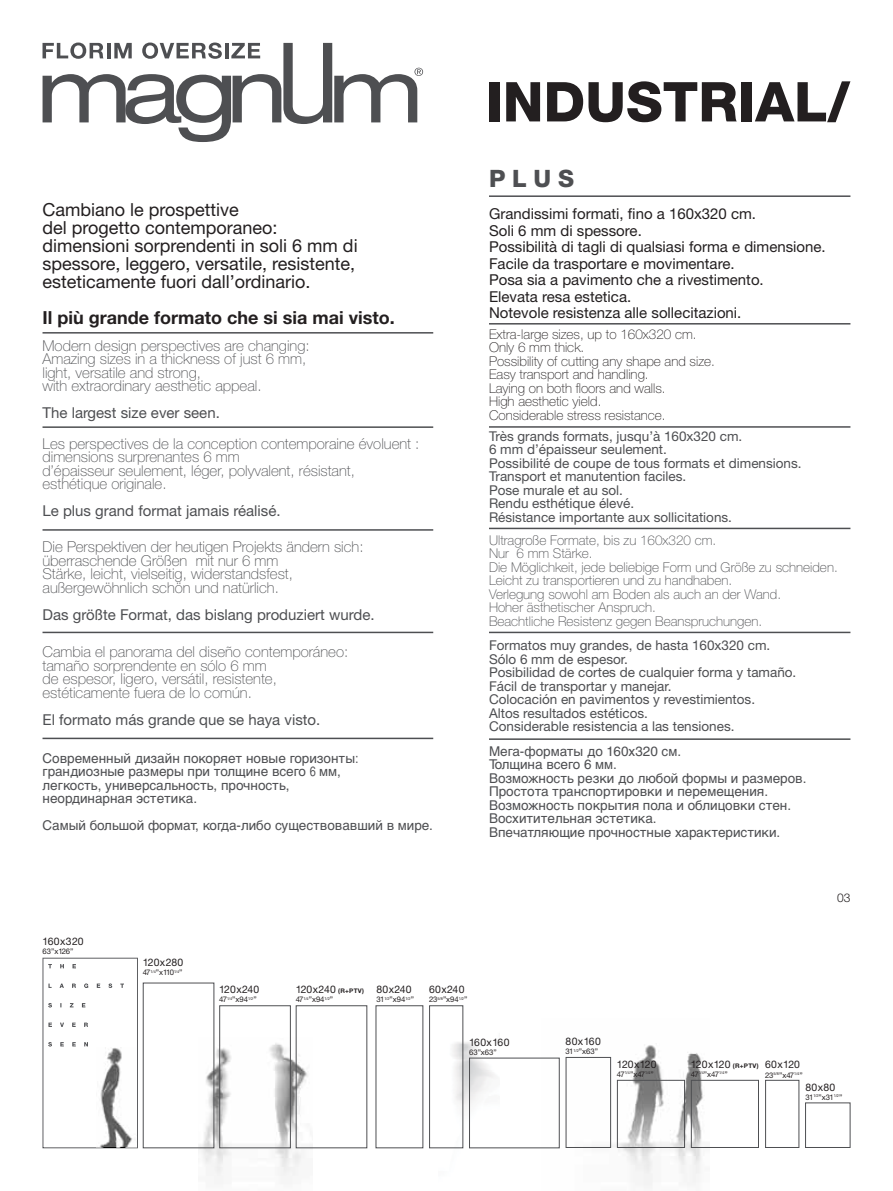
<style>
.page{position:relative;width:893px;height:1191px;background:#fff}
.page>*{position:absolute;margin:0;border:0;box-sizing:border-box;transform-origin:0 0}
.t1{font:800 24px "Helvetica Neue LT Std";color:#4e4f52}
.t2{font:18px/18px "Helvetica Neue LT Std";color:#231f20}
.t3{font:700 18px "Helvetica Neue LT Std";color:#231f20}
.t4{font:100 15px/13.5px "Helvetica Neue LT Std";color:#4e4f52}
.t5{font:15px/16.5px "Helvetica Neue LT Std";color:#231f20}
.t6{font:15px "Helvetica Neue LT Std";color:#4e4f52}
.t7{font:13.5px/13.5px "Helvetica Neue LT Std";color:#4e4f52}
.t8{font:13.5px/13.5px "Helvetica Cyr Upright";color:#4e4f52}
.t9{font:100 13.5px/13.5px "Helvetica Neue LT Std";color:#4e4f52}
.t10{font:100 13.5px/13.5px "Helvetica Neue LT Std";color:#231f20}
.t11{font:300 12px "Helvetica Neue LT Std";color:#231f20}
.t12{font:10.35px "Helvetica Neue";letter-spacing:.025em;color:#231f20}
.t13{font:10.35px "Helvetica Neue";letter-spacing:.005em;color:#231f20}
.t14{font:7.8px "Helvetica Neue";letter-spacing:-.015em;color:#231f20}
.s1{font-family:"Helvetica CY Plain"}
.s2{font-weight:700;font-size:6.3px}
</style>
<div class="page">
<div style="left:489px;top:82px;width:10px;height:39px;background:#231f20"></div>
<svg style="left:506px;top:82px;width:34px;height:39px"></svg>
<svg style="left:547px;top:81px;width:190px;height:41px"></svg>
<div style="left:741px;top:82px;width:11px;height:39px;background:#231f20"></div>
<svg style="left:755px;top:81px;width:95px;height:41px"></svg>
<svg style="left:43px;top:43px;width:380px;height:99px"></svg>
<hr style="left:489px;top:195px;width:361px;height:2px;background:#4e4f52">
<hr style="left:489px;top:323px;width:361px;height:1px;background:#4e4f52">
<hr style="left:489px;top:426px;width:361px;height:2px;background:#4e4f52">
<hr style="left:489px;top:527px;width:361px;height:2px;background:#4e4f52">
<hr style="left:489px;top:631px;width:361px;height:2px;background:#4e4f52">
<hr style="left:489px;top:738px;width:361px;height:2px;background:#4e4f52">
<hr style="left:43px;top:332px;width:390px;height:1px;background:#4e4f52">
<hr style="left:43px;top:426px;width:390px;height:2px;background:#4e4f52">
<hr style="left:43px;top:529px;width:390px;height:1px;background:#4e4f52">
<hr style="left:43px;top:631px;width:390px;height:2px;background:#4e4f52">
<hr style="left:43px;top:737px;width:390px;height:2px;background:#4e4f52">
<img style="left:541px;top:1045px;width:160px;height:141px">
<img style="left:198px;top:1148px;width:114px;height:28px">
<svg style="left:565px;top:1056px;width:286px;height:92px"></svg>
<div style="left:469px;top:1057px;width:91px;height:91px;border:1px solid #4e4f52"></div>
<div style="left:617px;top:1079px;width:68px;height:68px;border:1px solid #4e4f52"></div>
<div style="left:765px;top:1079px;width:34px;height:68px;border:1px solid #4e4f52"></div>
<svg style="left:43px;top:957px;width:95px;height:191px"></svg>
<img style="left:97px;top:1047px;width:40px;height:101px">
<svg style="left:142px;top:982px;width:322px;height:166px"></svg>
<div style="left:691px;top:1079px;width:68px;height:68px;border:1px solid #4e4f52"></div>
<div style="left:296px;top:1005px;width:71px;height:143px;border:1px solid #4e4f52"></div>
<p class="t2" style="left:43px;top:203px;width:317px">Cambiano le prospettive<br>del progetto contemporaneo: dimensioni sorprendenti in soli 6 mm di spessore, leggero, versatile, resistente, esteticamente fuori dall’ordinario.</p>
<p class="t3" style="left:43px;top:311px;width:354px">Il più grande formato che si sia mai visto.</p>
<p class="t4" style="left:43px;top:340px;width:269px">Modern design perspectives are changing:<br>Amazing sizes in a thickness of just 6 mm, light, versatile and strong,<br>with extraordinary aesthetic appeal.</p>
<p class="t6" style="left:43px;top:407px;width:179px">The largest size ever seen.</p>
<p class="t4" style="left:43px;top:439px;width:378px">Les perspectives de la conception contemporaine évoluent : dimensions surprenantes 6 mm<br>d’épaisseur seulement, léger, polyvalent, résistant, esthétique originale.</p>
<p class="t6" style="left:43px;top:506px;width:240px">Le plus grand format jamais réalisé.</p>
<p class="t4" style="left:43px;top:542px;width:323px">Die Perspektiven der heutigen Projekts ändern sich: überraschende Größen mit nur 6 mm<br>Stärke, leicht, vielseitig, widerstandsfest, außergewöhnlich schön und natürlich.</p>
<p class="t6" style="left:43px;top:609px;width:334px">Das größte Format, das bislang produziert wurde.</p>
<p class="t4" style="left:43px;top:647px;width:307px">Cambia el panorama del diseño contemporáneo: tamaño sorprendente en sólo 6 mm<br>de espesor, ligero, versátil, resistente, estéticamente fuera de lo común.</p>
<p class="t6" style="left:43px;top:714px;width:279px">El formato más grande que se haya visto.</p>
<p class="t8" style="left:43px;top:752px;width:317px">Современный дизайн покоряет новые горизонты<span class="s1">: </span>грандиозные размеры при толщине всего <span class="s1">6</span> мм, легкость, универсальность, прочность, неординарная эстетика.</p>
<p class="t8" style="left:43px;top:820px;width:392px">Самый большой формат, когда-либо существовавший в мире.</p>
<p class="t12" style="left:43px;top:937px;width:43px">160x320</p>
<p class="t14" style="left:43px;top:948px;width:32px">63”x126”</p>
<p class="t12" style="left:143px;top:958px;width:42px">120x280</p>
<p class="t14" style="left:143px;top:969px;width:41px">47<sup>1/4</sup>”x110<sup>1/4</sup>”</p>
<p class="t12" style="left:219px;top:985px;width:42px">120x240</p>
<p class="t14" style="left:219px;top:996px;width:39px">47<sup>1/4</sup>”x94<sup>1/2</sup>”</p>
<p class="t12" style="left:296px;top:985px;width:70px">120x240 <span class="s2">(R+PTV)</span></p>
<p class="t14" style="left:296px;top:996px;width:39px">47<sup>1/4</sup>”x94<sup>1/2</sup>”</p>
<p class="t12" style="left:376px;top:985px;width:37px">80x240</p>
<p class="t14" style="left:376px;top:996px;width:39px">31<sup>1/2</sup>”x94<sup>1/2</sup>”</p>
<p class="t12" style="left:429px;top:985px;width:37px">60x240</p>
<p class="t14" style="left:429px;top:996px;width:40px">23<sup>5/8</sup>”x94<sup>1/2</sup>”</p>
<h1 class="t1" style="left:489px;top:170px;width:86px">PLUS</h1>
<p class="t5" style="left:489px;top:208px;width:338px">Grandissimi formati, fino a 160x320 cm.<br>Soli 6 mm di spessore.<br>Possibilità di tagli di qualsiasi forma e dimensione.<br>Facile da trasportare e movimentare.<br>Posa sia a pavimento che a rivestimento.<br>Elevata resa estetica.<br>Notevole resistenza alle sollecitazioni.</p>
<p class="t10" style="left:489px;top:329px;width:227px">Extra-large sizes, up to 160x320 cm.<br>Only 6 mm thick.<br>Possibility of cutting any shape and size.<br>Easy transport and handling.<br>Laying on both floors and walls.<br>High aesthetic yield.<br>Considerable stress resistance.</p>
<p class="t7" style="left:489px;top:431px;width:314px">Très grands formats, jusqu’à 160x320 cm.<br>6 mm d’épaisseur seulement.<br>Possibilité de coupe de tous formats et dimensions.<br>Transport et manutention faciles.<br>Pose murale et au sol.<br>Rendu esthétique élevé.<br>Résistance importante aux sollicitations.</p>
<p class="t9" style="left:489px;top:535px;width:350px">Ultragroße Formate, bis zu 160x320 cm.<br>Nur 6 mm Stärke.<br>Die Möglichkeit, jede beliebige Form und Größe zu schneiden.<br>Leicht zu transportieren und zu handhaben.<br>Verlegung sowohl am Boden als auch an der Wand.<br>Hoher ästhetischer Anspruch.<br>Beachtliche Resistenz gegen Beanspruchungen.</p>
<p class="t7" style="left:489px;top:640px;width:309px">Formatos muy grandes, de hasta 160x320 cm.<br>Sólo 6 mm de espesor.<br>Posibilidad de cortes de cualquier forma y tamaño.<br>Fácil de transportar y manejar.<br>Colocación en pavimentos y revestimientos.<br>Altos resultados estéticos.<br>Considerable resistencia a las tensiones.</p>
<p class="t8" style="left:489px;top:745px;width:319px">Мега-форматы до 160x320 см.<br>Толщина всего 6 мм.<br>Возможность резки до любой формы и размеров.<br>Простота транспортировки и перемещения.<br>Возможность покрытия пола и облицовки стен.<br>Восхитительная эстетика.<br>Впечатляющие прочностные характеристики.</p>
<p class="t11" style="left:837px;top:890px;width:15px">03</p>
<p class="t12" style="left:469px;top:1038px;width:42px">160x160</p>
<p class="t14" style="left:469px;top:1049px;width:29px">63”x63”</p>
<p class="t12" style="left:566px;top:1037px;width:37px">80x160</p>
<p class="t14" style="left:566px;top:1048px;width:34px">31<sup>1/2</sup>”x63”</p>
<p class="t13" style="left:617px;top:1060px;width:41px">120x120</p>
<p class="t14" style="left:617px;top:1071px;width:38px">47<sup>1/4</sup>”x47<sup>1/4</sup>”</p>
<p class="t13" style="left:691px;top:1060px;width:69px">120x120 <span class="s2">(R+PTV)</span></p>
<p class="t14" style="left:691px;top:1071px;width:38px">47<sup>1/4</sup>”x47<sup>1/4</sup>”</p>
<p class="t12" style="left:765px;top:1061px;width:36px">60x120</p>
<p class="t14" style="left:765px;top:1072px;width:39px">23<sup>5/8</sup>”x47<sup>1/4</sup>”</p>
<p class="t12" style="left:805px;top:1083px;width:31px">80x80</p>
<p class="t14" style="left:805px;top:1094px;width:38px">31<sup>1/2</sup>”x31<sup>1/2</sup>”</p>
</div>
